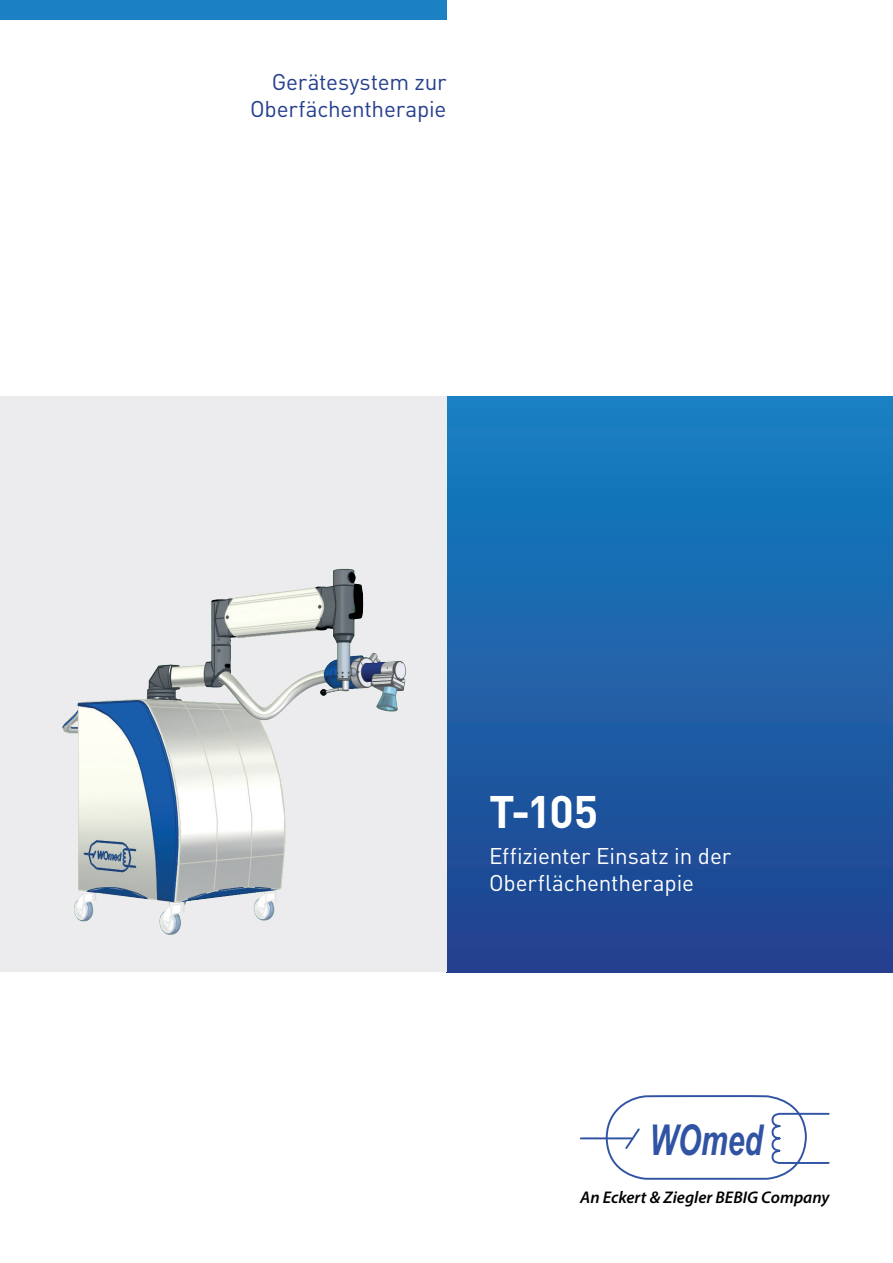
<style>
.page{position:relative;width:893px;height:1263px;background:#fff}
.page>*{position:absolute;margin:0;border:0;box-sizing:border-box;transform-origin:0 0}
.t1{font:700 45px "DIN Pro";color:#fff}
.t2{font:italic 700 42.6px "Arial Narrow";color:#3153a4;scale:.86 1}
.t3{font:22.5px/27px "DIN Pro";letter-spacing:-.005em;color:#fff}
.t4{font:22.5px/27px "DIN Pro";letter-spacing:-.01em;color:#253f8e;text-align:right}
.t5{font:italic 600 16.95px "Myriad Pro";color:#000001}
</style>
<div class="page">
<div style="left:446px;top:396px;width:447px;height:576px;background:linear-gradient(to bottom,#1681c3,#23418d)"></div>
<div style="left:0;top:0;width:446px;height:19px;background:#1b81c4"></div>
<div style="left:0;top:396px;width:446px;height:576px;background:#ececee"></div>
<img style="left:62px;top:568px;width:344px;height:367px">
<svg style="left:605px;top:1095px;width:225px;height:85px"></svg>
<hr style="left:581px;top:1137px;width:51px;height:2px;background:#3153a4">
<p class="t4" style="left:250px;top:66px;width:198px">Gerätesystem zur<br>Oberfächentherapie</p>
<h1 class="t1" style="left:489px;top:774px;width:111px">T-105</h1>
<p class="t3" style="left:489px;top:840px;width:244px">Effizienter Einsatz in der<br>Oberflächentherapie</p>
<h2 class="t2" style="left:649px;top:1108px;width:133px">WOmed</h2>
<p class="t5" style="left:580px;top:1186px;width:251px">An Eckert &amp; Ziegler BEBIG Company</p>
</div>
